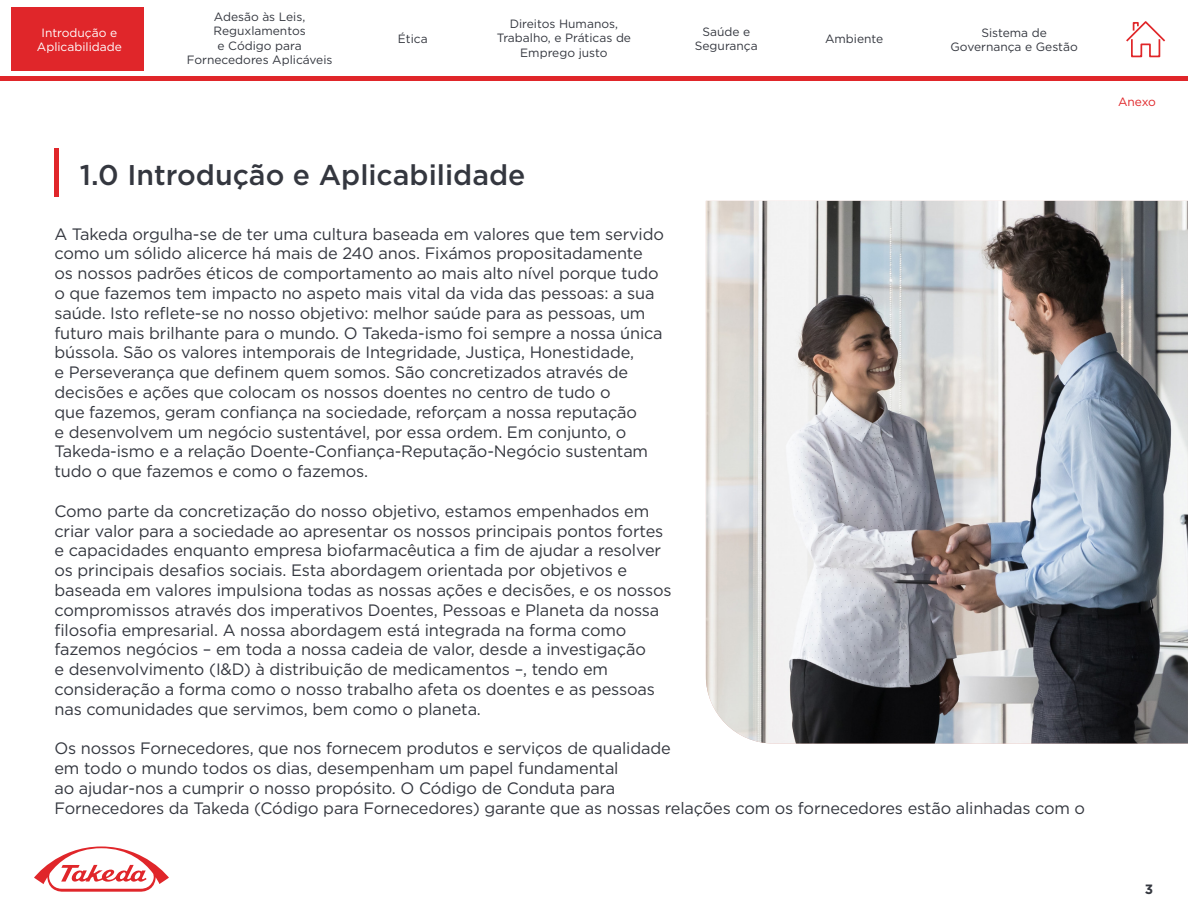
<style>
.page{position:relative;width:1188px;height:918px;background:#fff}
.page>*{position:absolute;margin:0;border:0;box-sizing:border-box;transform-origin:0 0}
.t1{font:500 28.5px "Gotham";color:#34373f}
.t2{font:16.5px/19.8px "Gotham";letter-spacing:-.01em;color:#34373f}
.t3{font:700 13.5px "Gotham";color:#34373f}
.t4{font:12px/14.4px "Gotham";color:#34373f;text-align:center}
.t5{font:12px/14.4px "Gotham";color:#fff;text-align:center}
.t6{font:12px "Gotham";letter-spacing:-.015em;color:#e02629}
</style>
<div class="page">
<svg style="left:34px;top:846px;width:135px;height:46px"></svg>
<hr style="left:0;top:77px;width:1188px;height:4px;background:#e0262a">
<div style="left:11px;top:7px;width:133px;height:63px;background:#e0262a"></div>
<svg style="left:1126px;top:21px;width:39px;height:37px"></svg>
<div style="left:54px;top:148px;width:5px;height:48px;background:#e0262a"></div>
<img style="left:706px;top:201px;width:482px;height:543px">
<p class="t5" style="left:37px;top:25px;width:86px">Introdução e<br>Aplicabilidade</p>
<p class="t4" style="left:187px;top:9px;width:147px">Adesão às Leis,<br>Reguxlamentos<br>e Código para<br>Fornecedores Aplicáveis</p>
<p class="t4" style="left:398px;top:31px;width:31px">Ética</p>
<p class="t4" style="left:497px;top:16px;width:136px">Direitos Humanos,<br>Trabalho, e Práticas de<br>Emprego justo</p>
<p class="t4" style="left:695px;top:24px;width:64px">Saúde e<br>Segurança</p>
<p class="t4" style="left:825px;top:32px;width:60px">Ambiente</p>
<h1 class="t1" style="left:80px;top:156px;width:447px">1.0 Introdução e Aplicabilidade</h1>
<p class="t4" style="left:951px;top:25px;width:129px">Sistema de<br>Governança e Gestão</p>
<p class="t2" style="left:54px;top:223px;width:611px">A Takeda orgulha-se de ter uma cultura baseada em valores que tem servido como um sólido alicerce há mais de 240 anos. Fixámos propositadamente os nossos padrões éticos de comportamento ao mais alto nível porque tudo o que fazemos tem impacto no aspeto mais vital da vida das pessoas: a sua saúde. Isto reflete-se no nosso objetivo: melhor saúde para as pessoas, um futuro mais brilhante para o mundo. O Takeda-ismo foi sempre a nossa única bússola. São os valores intemporais de Integridade, Justiça, Honestidade,<br>e Perseverança que definem quem somos. São concretizados através de decisões e ações que colocam os nossos doentes no centro de tudo o<br>que fazemos, geram confiança na sociedade, reforçam a nossa reputação<br>e desenvolvem um negócio sustentável, por essa ordem. Em conjunto, o Takeda-ismo e a relação Doente-Confiança-Reputação-Negócio sustentam tudo o que fazemos e como o fazemos.</p>
<p class="t2" style="left:54px;top:501px;width:619px">Como parte da concretização do nosso objetivo, estamos empenhados em criar valor para a sociedade ao apresentar os nossos principais pontos fortes e capacidades enquanto empresa biofarmacêutica a fim de ajudar a resolver os principais desafios sociais. Esta abordagem orientada por objetivos e baseada em valores impulsiona todas as nossas ações e decisões, e os nossos compromissos através dos imperativos Doentes, Pessoas e Planeta da nossa filosofia empresarial. A nossa abordagem está integrada na forma como fazemos negócios – em toda a nossa cadeia de valor, desde a investigação<br>e desenvolvimento (I&amp;D) à distribuição de medicamentos –, tendo em consideração a forma como o nosso trabalho afeta os doentes e as pessoas nas comunidades que servimos, bem como o planeta.</p>
<p class="t2" style="left:54px;top:738px;width:1032px">Os nossos Fornecedores, que nos fornecem produtos e serviços de qualidade<br>em todo o mundo todos os dias, desempenham um papel fundamental<br>ao ajudar-nos a cumprir o nosso propósito. O Código de Conduta para<br>Fornecedores da Takeda (Código para Fornecedores) garante que as nossas relações com os fornecedores estão alinhadas com o</p>
<p class="t6" style="left:1118px;top:94px;width:39px">Anexo</p>
<p class="t3" style="left:1145px;top:880px;width:10px">3</p>
</div>
